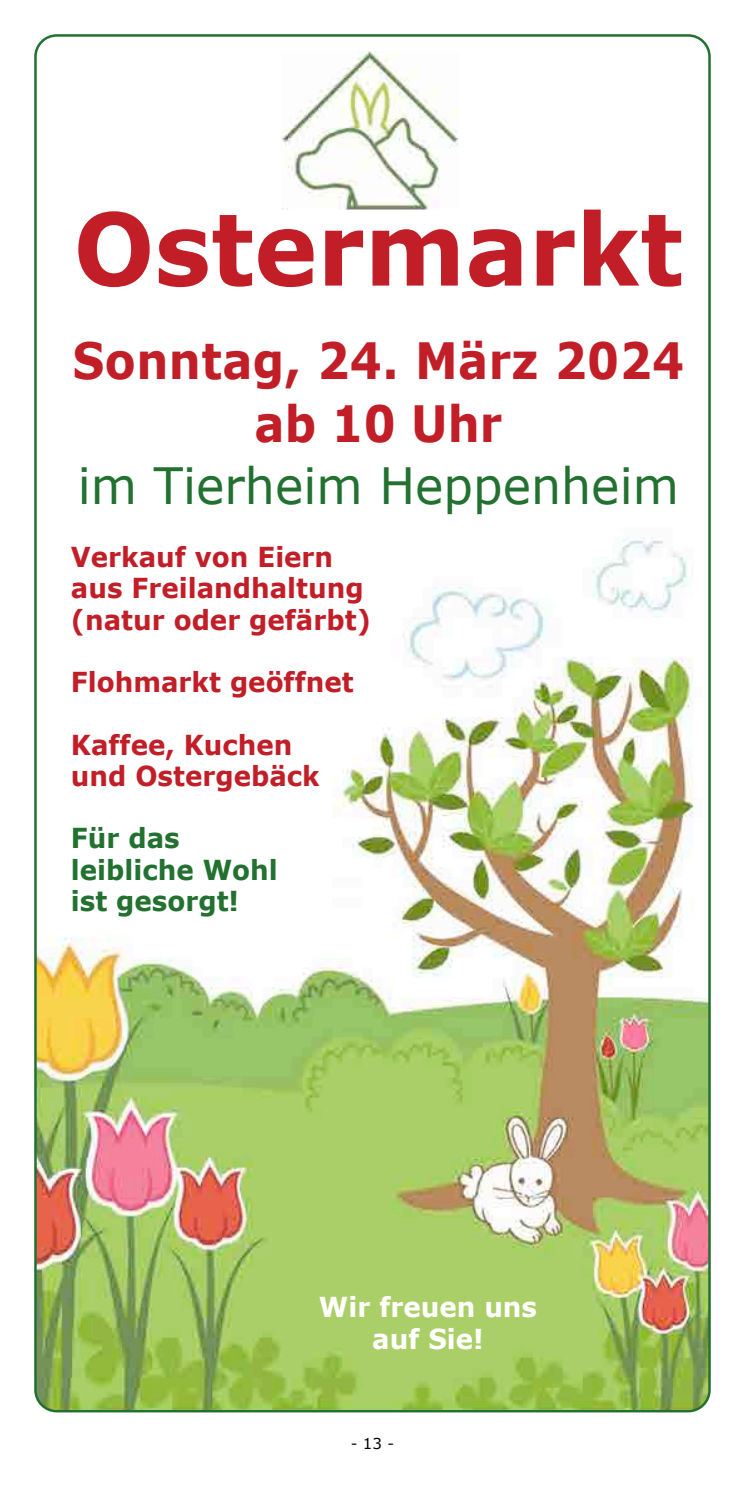
<style>
.page{position:relative;width:745px;height:1489px;background:#fff}
.page>*{position:absolute;margin:0;border:0;box-sizing:border-box;transform-origin:0 0}
.t1{font:700 100px "Verdana";color:#c21e28;scale:.95 1}
.t2{font:700 50px/62.5px "Verdana";letter-spacing:.01em;color:#c21e28;text-align:center;scale:.9 1}
.t3{font:50px "Verdana";color:#227130;scale:.95 1}
.t4{font:700 27.5px/31.2px "Verdana";color:#c21e28;scale:.95 1}
.t5{font:700 27.5px/31.2px "Verdana";color:#227130;scale:.95 1}
.t6{font:700 27.5px/31.2px "Verdana";color:#fff;text-align:center;scale:.95 1}
.t7{font:15px "Verdana";color:#000}
</style>
<div class="page">
<img style="left:37px;top:537px;width:672px;height:873px">
<img style="left:281px;top:51px;width:177px;height:159px">
<h1 class="t1" style="left:73px;top:184px;width:643px">Ostermarkt</h1>
<h2 class="t2" style="left:72px;top:330px;width:680px">Sonntag, 24. März 2024 ab 10 Uhr</h2>
<h2 class="t3" style="left:78px;top:454px;width:633px">im Tierheim Heppenheim</h2>
<p class="t4" style="left:71px;top:541px;width:317px">Verkauf von Eiern aus Freilandhaltung (natur oder gefärbt)</p>
<p class="t4" style="left:71px;top:666px;width:299px">Flohmarkt geöffnet</p>
<p class="t4" style="left:71px;top:729px;width:263px">Kaffee, Kuchen und Ostergebäck</p>
<p class="t5" style="left:71px;top:823px;width:219px">Für das leibliche Wohl ist gesorgt!</p>
<p class="t6" style="left:319px;top:1291px;width:231px">Wir freuen uns auf Sie!</p>
<p class="t7" style="left:350px;top:1433px;width:45px">- 13 -</p>
</div>
